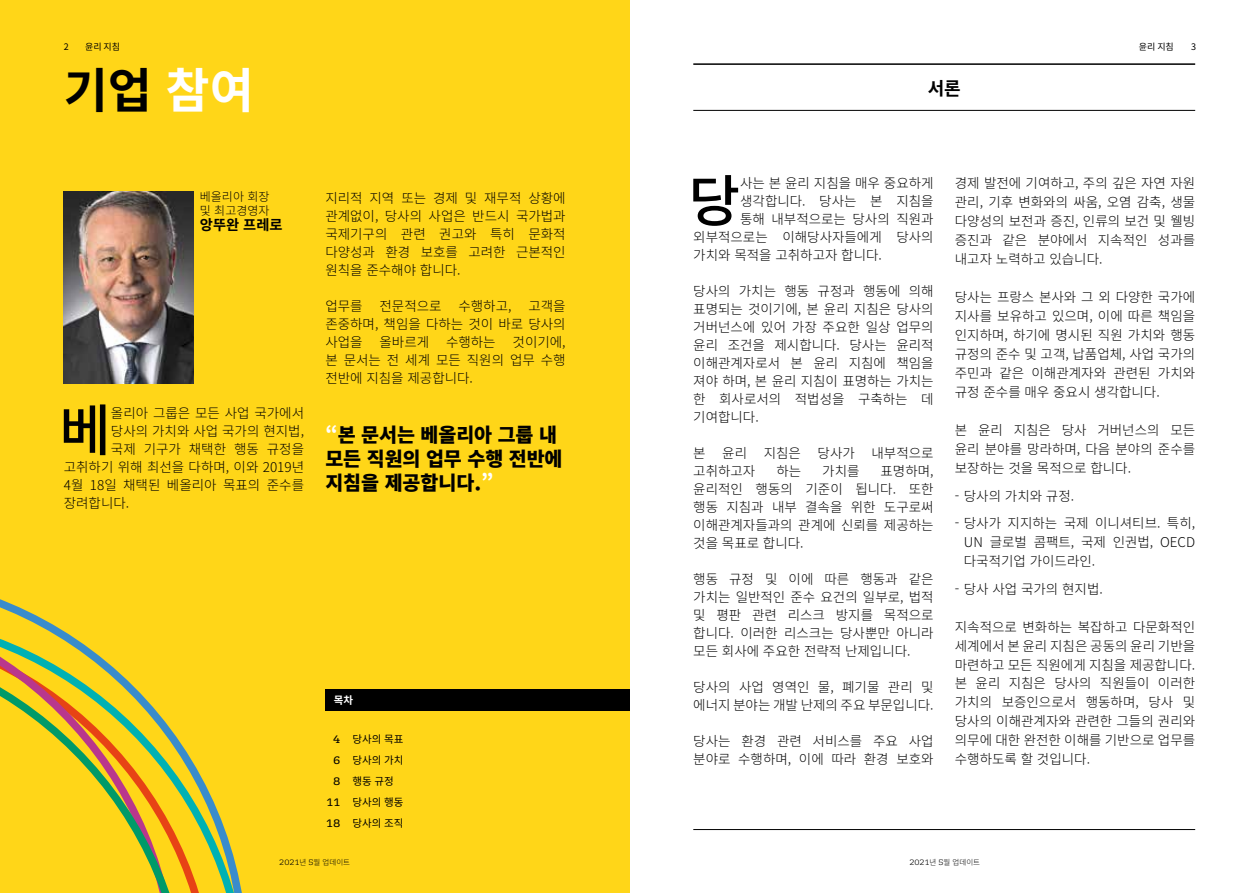
<style>
.page{position:relative;width:1259px;height:893px;background:#fff}
.page>*{position:absolute;margin:0;border:0;box-sizing:border-box;transform-origin:0 0}
.t1{font:500 56.1px "Noto Sans CJ Kkr";color:#000}
.t2{font:700 48px "Noto Sans CJ Kkr";color:#000}
.t3{font:900 19.5px/24px "Noto Sans CJ Kkr";color:#000}
.t4{font:700 18px "Noto Sans CJ Kkr";color:#000}
.t5{font:700 14.25px "Noto Sans CJ Kkr";color:#000}
.t6{font:300 13.5px/18px "Noto Sans CJ Kkr";color:#000;text-align:justify}
.t7{font:300 12px/13.5px "Noto Sans CJ Kkr";color:#000}
.t8{font:10.5px "Noto Sans CJ Kkr";color:#000}
.t9{font:700 10.5px "Noto Sans CJ Kkr";color:#fff}
.t10{font:9px "Noto Sans CJ Kkr";color:#000}
.t11{font:300 7.5px "Noto Sans CJ Kkr";color:#000}
.s1{color:#fff}
.s2{font-family:"FS Rufus"}
</style>
<div class="page">
<div style="left:0;top:0;width:629px;height:893px;background:#ffd618"></div>
<img style="left:64px;top:192px;width:129px;height:191px">
<hr style="left:693px;top:110px;width:502px;height:1px;background:#000">
<hr style="left:693px;top:829px;width:502px;height:1px;background:#000">
<hr style="left:693px;top:63px;width:502px;height:2px;background:#000">
<svg style="left:0;top:599px;width:242px;height:294px"></svg>
<div style="left:325px;top:690px;width:304px;height:21px;background:#000"></div>
<p class="t10" style="left:64px;top:41px;width:6px">2</p>
<p class="t10" style="left:85px;top:41px;width:37px">윤리 지침</p>
<p class="t10" style="left:1138px;top:41px;width:37px">윤리 지침</p>
<p class="t10" style="left:1191px;top:41px;width:6px">3</p>
<h2 class="t2" style="left:64px;top:63px;width:192px">기업 <span class="s1">참여</span></h2>
<h3 class="t4" style="left:928px;top:78px;width:34px">서론</h3>
<h1 class="t1" style="left:688px;top:169px;width:53px">당</h1>
<p class="t6" style="left:740px;top:175px;width:195px">사는 본 윤리 지침을 매우 중요하게</p>
<p class="t6" style="left:955px;top:174px;width:242px;line-height:19px">경제 발전에 기여하고, 주의 깊은 자연 자원 관리, 기후 변화와의 싸움, 오염 감축, 생물 다양성의 보전과 증진, 인류의 보건 및 웰빙 증진과 같은 분야에서 지속적인 성과를 내고자 노력하고 있습니다.</p>
<p class="t6" style="left:955px;top:288px;width:242px;line-height:19px">당사는 프랑스 본사와 그 외 다양한 국가에 지사를 보유하고 있으며, 이에 따른 책임을 인지하며, 하기에 명시된 직원 가치와 행동 규정의 준수 및 고객, 납품업체, 사업 국가의 주민과 같은 이해관계자와 관련된 가치와 규정 준수를 매우 중요시 생각합니다.</p>
<p class="t6" style="left:955px;top:421px;width:242px;line-height:19px">본 윤리 지침은 당사 거버넌스의 모든 윤리 분야를 망라하며, 다음 분야의 준수를 보장하는 것을 목적으로 합니다.</p>
<p class="t6" style="left:955px;top:487px;width:121px">- 당사의 가치와 규정.</p>
<p class="t6" style="left:964px;top:514px;width:233px;line-height:19px;text-indent:-9px">- 당사가 지지하는 국제 이니셔티브. 특히, UN 글로벌 콤팩트, 국제 인권법, OECD 다국적기업 가이드라인.</p>
<p class="t6" style="left:955px;top:580px;width:149px">- 당사 사업 국가의 현지법.</p>
<p class="t6" style="left:955px;top:617px;width:242px;line-height:19px">지속적으로 변화하는 복잡하고 다문화적인 세계에서 본 윤리 지침은 공동의 윤리 기반을 마련하고 모든 직원에게 지침을 제공합니다. 본 윤리 지침은 당사의 직원들이 이러한 가치의 보증인으로서 행동하며, 당사 및 당사의 이해관계자와 관련한 그들의 권리와 의무에 대한 완전한 이해를 기반으로 업무를 수행하도록 할 것입니다.</p>
<p class="t6" style="left:325px;top:189px;width:242px">지리적 지역 또는 경제 및 재무적 상황에 관계없이, 당사의 사업은 반드시 국가법과 국제기구의 관련 권고와 특히 문화적 다양성과 환경 보호를 고려한 근본적인 원칙을 준수해야 합니다.</p>
<p class="t6" style="left:325px;top:297px;width:242px">업무를 전문적으로 수행하고, 고객을 존중하며, 책임을 다하는 것이 바로 당사의 사업을 올바르게 수행하는 것이기에, 본 문서는 전 세계 모든 직원의 업무 수행 전반에 지침을 제공합니다.</p>
<p class="t7" style="left:200px;top:190px;width:71px">베올리아 회장 및 최고경영자</p>
<p class="t5" style="left:200px;top:217px;width:84px">앙뚜완 프레로</p>
<p class="t6" style="left:740px;top:193px;width:195px">생각합니다. 당사는 본 지침을</p>
<p class="t6" style="left:740px;top:211px;width:195px">통해 내부적으로는 당사의 직원과</p>
<p class="t6" style="left:693px;top:229px;width:242px">외부적으로는 이해당사자들에게 당사의</p>
<p class="t6" style="left:693px;top:247px;width:190px">가치와 목적을 고취하고자 합니다.</p>
<p class="t6" style="left:693px;top:283px;width:242px">당사의 가치는 행동 규정과 행동에 의해 표명되는 것이기에, 본 윤리 지침은 당사의 거버넌스에 있어 가장 주요한 일상 업무의 윤리 조건을 제시합니다. 당사는 윤리적 이해관계자로서 본 윤리 지침에 책임을 져야 하며, 본 윤리 지침이 표명하는 가치는 한 회사로서의 적법성을 구축하는 데 기여합니다.</p>
<p class="t6" style="left:693px;top:445px;width:242px">본 윤리 지침은 당사가 내부적으로 고취하고자</p>
<h1 class="t1" style="left:59px;top:399px;width:53px">베</h1>
<p class="t6" style="left:111px;top:404px;width:195px">올리아 그룹은 모든 사업 국가에서</p>
<h3 class="t3" style="left:325px;top:423px;width:239px"><span class="s1">“</span>본 문서는 베올리아 그룹 내 모든 직원의 업무 수행 전반에 지침을 제공합니다.<span class="s1">”</span></h3>
<p class="t6" style="left:111px;top:422px;width:195px">당사의 가치와 사업 국가의 현지법,</p>
<p class="t6" style="left:111px;top:440px;width:195px">국제 기구가 채택한 행동 규정을</p>
<p class="t6" style="left:64px;top:458px;width:242px">고취하기 위해 최선을 다하며, 이와 2019년</p>
<p class="t6" style="left:64px;top:476px;width:242px">4월 18일 채택된 베올리아 목표의 준수를</p>
<p class="t6" style="left:64px;top:494px;width:67px">장려합니다.</p>
<p class="t6" style="left:693px;top:463px;width:242px;text-indent:187px">표명하며, 윤리적인 행동의 기준이 됩니다. 또한 행동 지침과 내부 결속을 위한 도구로써 이해관계자들과의 관계에 신뢰를 제공하는 것을 목표로 합니다.</p>
<p class="t6" style="left:693px;top:571px;width:242px">행동 규정 및 이에 따른 행동과 같은 가치는 일반적인 준수 요건의 일부로, 법적 및 평판 관련 리스크 방지를 목적으로 합니다. 이러한 리스크는 당사뿐만 아니라 모든 회사에 주요한 전략적 난제입니다.</p>
<p class="t6" style="left:693px;top:679px;width:242px">당사의 사업 영역인 물, 폐기물 관리 및 에너지 분야는 개발 난제의 주요 부문입니다.</p>
<p class="t6" style="left:693px;top:733px;width:242px">당사는 환경 관련 서비스를 주요 사업 분야로 수행하며, 이에 따라 환경 보호와</p>
<p class="t6" style="left:776px;top:463px;width:26px">하는</p>
<p class="t6" style="left:822px;top:463px;width:39px">가치를</p>
<p class="t9" style="left:334px;top:695px;width:21px">목차</p>
<p class="t8" style="left:333px;top:733px;width:72px"><span class="s2">4</span> 당사의 목표</p>
<p class="t8" style="left:333px;top:754px;width:72px"><span class="s2">6</span> 당사의 가치</p>
<p class="t8" style="left:333px;top:775px;width:62px"><span class="s2">8</span> 행동 규정</p>
<p class="t8" style="left:326px;top:796px;width:79px"><span class="s2">11</span> 당사의 행동</p>
<p class="t8" style="left:326px;top:817px;width:79px"><span class="s2">18</span> 당사의 조직</p>
<p class="t11" style="left:279px;top:858px;width:72px"><span class="s2">2021</span>년 <span class="s2">5</span>월 업데이트</p>
<p class="t11" style="left:909px;top:858px;width:72px"><span class="s2">2021</span>년 <span class="s2">5</span>월 업데이트</p>
</div>
